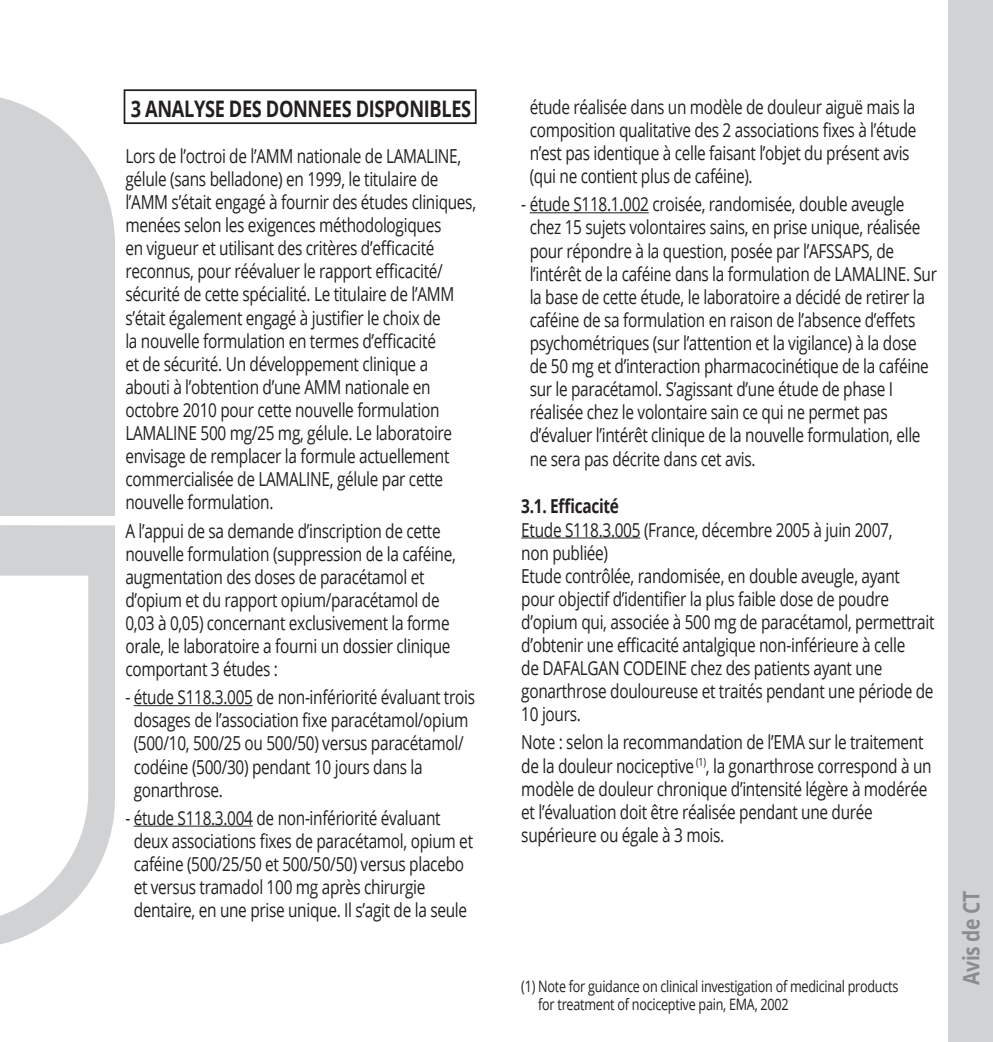
<style>
.page{position:relative;width:993px;height:1042px;background:#fff}
.page>*{position:absolute;margin:0;border:0;box-sizing:border-box;transform-origin:0 0}
.t1{font:700 22.75px "Open Sans";letter-spacing:-.02em;color:#231f20;scale:.8 1}
.t2{font:700 22.75px "Open Sans";letter-spacing:-.02em;color:#8a8c8f;scale:.85 1}
.t3{font:19.25px/23.1px "Open Sans";letter-spacing:-.02em;color:#231f20;scale:.8 1}
.t4{font:700 19.25px "Open Sans";letter-spacing:-.02em;color:#231f20;scale:.8 1}
.t5{font:15.75px/17.5px "Open Sans";letter-spacing:-.02em;color:#231f20;scale:.8 1}
</style>
<div class="page">
<svg style="left:0;top:97px;width:115px;height:419px;background:#d5d6d7"></svg>
<svg style="left:0;top:525px;width:115px;height:420px;fill:#d1d2d4"></svg>
<svg style="left:0;top:575px;width:88px;height:347px"></svg>
<div style="left:947px;top:0;width:45px;height:1042px;background:#d1d2d4"></div>
<hr style="left:134px;top:705px;width:119px;height:1px;background:#231f20">
<hr style="left:134px;top:825px;width:119px;height:1px;background:#231f20">
<hr style="left:529px;top:212px;width:119px;height:1px;background:#231f20">
<hr style="left:521px;top:537px;width:119px;height:1px;background:#231f20">
<div style="left:124px;top:89px;width:352px;height:35px;border:2px solid #231f20"></div>
<p class="t1" style="left:131px;top:92px;width:427px">3 ANALYSE DES DONNEES DISPONIBLES</p>
<p class="t3" style="left:125px;top:144px;width:440px">Lors de l’octroi de l’AMM nationale de LAMALINE, gélule (sans belladone) en 1999, le titulaire de l’AMM s’était engagé à fournir des études cliniques, menées selon les exigences méthodologiques<br>en vigueur et utilisant des critères d’efficacité reconnus, pour réévaluer le rapport efficacité/ sécurité de cette spécialité. Le titulaire de l’AMM s’était également engagé à justifier le choix de<br>la nouvelle formulation en termes d’efficacité<br>et de sécurité. Un développement clinique a abouti à l’obtention d’une AMM nationale en octobre 2010 pour cette nouvelle formulation LAMALINE 500 mg/25 mg, gélule. Le laboratoire envisage de remplacer la formule actuellement commercialisée de LAMALINE, gélule par cette nouvelle formulation.</p>
<p class="t3" style="left:125px;top:518px;width:414px">A l’appui de sa demande d’inscription de cette nouvelle formulation (suppression de la caféine, augmentation des doses de paracétamol et d’opium et du rapport opium/paracétamol de 0,03 à 0,05) concernant exclusivement la forme orale, le laboratoire a fourni un dossier clinique comportant 3 études :</p>
<p class="t3" style="left:134px;top:685px;width:428px;text-indent:-8px">- étude S118.3.005 de non-infériorité évaluant trois dosages de l’association fixe paracétamol/opium (500/10, 500/25 ou 500/50) versus paracétamol/ codéine (500/30) pendant 10 jours dans la gonarthrose.</p>
<p class="t3" style="left:134px;top:805px;width:425px;text-indent:-8px">- étude S118.3.004 de non-infériorité évaluant deux associations fixes de paracétamol, opium et caféine (500/25/50 et 500/50/50) versus placebo et versus tramadol 100 mg après chirurgie dentaire, en une prise unique. Il s’agit de la seule</p>
<p class="t3" style="left:529px;top:95px;width:485px">étude réalisée dans un modèle de douleur aiguë mais la composition qualitative des 2 associations fixes à l’étude n’est pas identique à celle faisant l’objet du présent avis (qui ne contient plus de caféine).</p>
<p class="t3" style="left:529px;top:192px;width:510px;text-indent:-8px">- étude S118.1.002 croisée, randomisée, double aveugle chez 15 sujets volontaires sains, en prise unique, réalisée pour répondre à la question, posée par l’AFSSAPS, de l’intérêt de la caféine dans la formulation de LAMALINE. Sur la base de cette étude, le laboratoire a décidé de retirer la caféine de sa formulation en raison de l’absence d’effets psychométriques (sur l’attention et la vigilance) à la dose de 50 mg et d’interaction pharmacocinétique de la caféine sur le paracétamol. S’agissant d’une étude de phase I réalisée chez le volontaire sain ce qui ne permet pas d’évaluer l’intérêt clinique de la nouvelle formulation, elle ne sera pas décrite dans cet avis.</p>
<p class="t4" style="left:521px;top:493px;width:123px">3.1. Efficacité</p>
<p class="t3" style="left:521px;top:517px;width:518px">Etude S118.3.005 (France, décembre 2005 à juin 2007,<br>non publiée)<br>Etude contrôlée, randomisée, en double aveugle, ayant pour objectif d’identifier la plus faible dose de poudre d’opium qui, associée à 500 mg de paracétamol, permettrait d’obtenir une efficacité antalgique non-inférieure à celle<br>de DAFALGAN CODEINE chez des patients ayant une gonarthrose douloureuse et traités pendant une période de 10 jours.</p>
<p class="t3" style="left:521px;top:730px;width:514px">Note : selon la recommandation de l’EMA sur le traitement de la douleur nociceptive <sup>(1)</sup>, la gonarthrose correspond à un modèle de douleur chronique d’intensité légère à modérée et l’évaluation doit être réalisée pendant une durée supérieure ou égale à 3 mois.</p>
<p class="t5" style="left:538px;top:977px;width:451px;text-indent:-17px">(1) Note for guidance on clinical investigation of medicinal products for treatment of nociceptive pain, EMA, 2002</p>
<p class="t2" style="left:954px;top:984px;width:112px;rotate:-90deg">Avis de CT</p>
</div>
